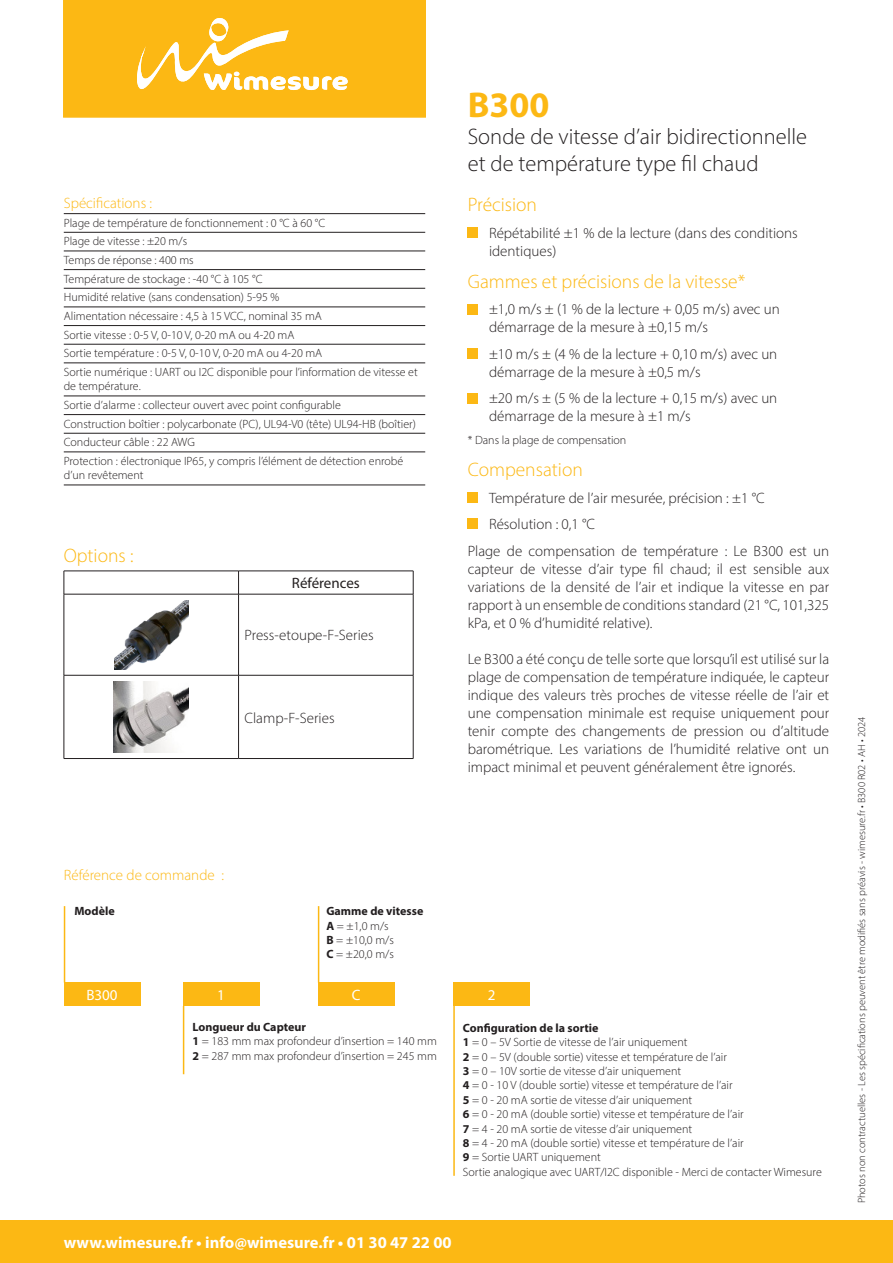
<style>
.page{position:relative;width:893px;height:1263px;background:#fff}
.page>*{position:absolute;margin:0;border:0;box-sizing:border-box;transform-origin:0 0}
.Titre{font:700 36px "Myriad Pro";color:#fcb814}
.Sous_titre_1{font:300 22.5px/27px "Myriad Pro";color:#231f20}
.Titre_1{font:300 19.5px "Myriad Pro";color:#fcb814}
.t1{font:700 16.5px "Myriad Pro";color:#fff}
.Puce_1{font:300 15px/18px "Myriad Pro";color:#231f20}
.Titre_2{font:300 15px "Myriad Pro";color:#fcb814}
.t2{font:15px "Myriad Pro";color:#231f20}
.t3{font:15px "Myriad Pro";color:#fff}
.Texte_filet_1{font:300 12px/14.4px "Myriad Pro";color:#231f20}
.Référence_de_cde{font:300 12px "Myriad Pro";color:#231f20}
.Référence_de_cde-2{font:700 12px "Myriad Pro";color:#231f20}
.Puce_1-2{font:300 12px "Myriad Pro";color:#231f20}
.t4{font:300 10.5px "Myriad Pro";color:#231f20}
.s1{font-weight:700}
</style>
<div class="page">
<div style="left:0;top:1220px;width:893px;height:43px;background:#fcb814"></div>
<svg style="left:63px;top:0;width:363px;height:118px;background:#fcbd25"></svg>
<div style="left:64px;top:982px;width:76px;height:24px;background:#fcb814"></div>
<div style="left:318px;top:982px;width:76px;height:24px;background:#fcb814"></div>
<div style="left:183px;top:982px;width:76px;height:24px;background:#fcb814"></div>
<div style="left:453px;top:982px;width:77px;height:24px;background:#fcb814"></div>
<hr style="left:64px;top:906px;width:1px;height:76px;background:#fcb814">
<hr style="left:318px;top:906px;width:1px;height:76px;background:#fcb814">
<hr style="left:183px;top:1006px;width:1px;height:68px;background:#fcb814">
<hr style="left:453px;top:1006px;width:2px;height:170px;background:#fcb814">
<hr style="left:64px;top:213px;width:361px;height:1px;background:#231f20">
<hr style="left:64px;top:232px;width:361px;height:1px;background:#231f20">
<hr style="left:64px;top:251px;width:361px;height:1px;background:#231f20">
<hr style="left:64px;top:269px;width:361px;height:1px;background:#231f20">
<hr style="left:64px;top:288px;width:361px;height:1px;background:#231f20">
<hr style="left:64px;top:307px;width:361px;height:1px;background:#231f20">
<hr style="left:64px;top:325px;width:361px;height:1px;background:#231f20">
<hr style="left:64px;top:344px;width:361px;height:1px;background:#231f20">
<hr style="left:64px;top:363px;width:361px;height:1px;background:#231f20">
<hr style="left:64px;top:396px;width:361px;height:1px;background:#231f20">
<hr style="left:64px;top:414px;width:361px;height:1px;background:#231f20">
<hr style="left:64px;top:433px;width:361px;height:1px;background:#231f20">
<hr style="left:64px;top:452px;width:361px;height:1px;background:#231f20">
<hr style="left:64px;top:485px;width:361px;height:1px;background:#231f20">
<div style="left:468px;top:228px;width:10px;height:10px;background:#fcb814"></div>
<div style="left:468px;top:304px;width:10px;height:10px;background:#fcb814"></div>
<div style="left:468px;top:348px;width:10px;height:11px;background:#fcb814"></div>
<div style="left:468px;top:393px;width:10px;height:10px;background:#fcb814"></div>
<div style="left:468px;top:492px;width:10px;height:11px;background:#fcb814"></div>
<div style="left:468px;top:519px;width:10px;height:10px;background:#fcb814"></div>
<hr style="left:64px;top:571px;width:175px;height:1px;background:#231f20">
<svg style="left:64px;top:571px;width:1px;height:23px"></svg>
<hr style="left:239px;top:571px;width:174px;height:1px;background:#231f20">
<svg style="left:238px;top:572px;width:1px;height:22px"></svg>
<svg style="left:413px;top:571px;width:1px;height:23px"></svg>
<hr style="left:64px;top:594px;width:175px;height:1px;background:#231f20">
<hr style="left:64px;top:594px;width:1px;height:81px;background:#231f20">
<hr style="left:239px;top:594px;width:174px;height:1px;background:#231f20">
<hr style="left:238px;top:594px;width:1px;height:81px;background:#231f20">
<hr style="left:413px;top:594px;width:1px;height:81px;background:#231f20">
<hr style="left:64px;top:675px;width:175px;height:1px;background:#231f20">
<hr style="left:64px;top:675px;width:1px;height:83px;background:#231f20">
<hr style="left:239px;top:675px;width:174px;height:1px;background:#231f20">
<hr style="left:238px;top:675px;width:1px;height:83px;background:#231f20">
<hr style="left:413px;top:675px;width:1px;height:83px;background:#231f20">
<hr style="left:64px;top:758px;width:175px;height:1px;background:#231f20">
<hr style="left:239px;top:758px;width:174px;height:1px;background:#231f20">
<img style="left:114px;top:600px;width:74px;height:69px">
<img style="left:113px;top:681px;width:76px;height:71px">
<p class="Titre_2" style="left:64px;top:194px;width:90px">Spécifications :</p>
<p class="Texte_filet_1" style="left:64px;top:215px;width:263px">Plage de température de fonctionnement : 0 °C à 60 °C</p>
<p class="Texte_filet_1" style="left:64px;top:234px;width:125px">Plage de vitesse : ±20 m/s</p>
<p class="Texte_filet_1" style="left:64px;top:253px;width:131px">Temps de réponse : 400 ms</p>
<p class="Texte_filet_1" style="left:64px;top:271px;width:200px">Température de stockage : -40 °C à 105 °C</p>
<p class="Texte_filet_1" style="left:64px;top:290px;width:217px">Humidité relative (sans condensation) 5-95 %</p>
<p class="Texte_filet_1" style="left:64px;top:309px;width:260px">Alimentation nécessaire : 4,5 à 15 VCC, nominal 35 mA</p>
<p class="Texte_filet_1" style="left:64px;top:327px;width:232px">Sortie vitesse : 0-5 V, 0-10 V, 0-20 mA ou 4-20 mA</p>
<p class="Texte_filet_1" style="left:64px;top:346px;width:260px">Sortie température : 0-5 V, 0-10 V, 0-20 mA ou 4-20 mA</p>
<p class="Texte_filet_1" style="left:64px;top:364px;width:356px">Sortie numérique : UART ou I2C disponible pour l’information de vitesse et de température.</p>
<p class="Texte_filet_1" style="left:64px;top:398px;width:279px">Sortie d’alarme : collecteur ouvert avec point configurable</p>
<p class="Texte_filet_1" style="left:64px;top:416px;width:354px">Construction boîtier : polycarbonate (PC), UL94-V0 (tête) UL94-HB (boîtier)</p>
<p class="Texte_filet_1" style="left:64px;top:435px;width:133px">Conducteur câble : 22 AWG</p>
<p class="Texte_filet_1" style="left:64px;top:453px;width:341px">Protection : électronique IP65, y compris l’élément de détection enrobé d’un revêtement</p>
<p class="Titre_1" style="left:64px;top:544px;width:71px">Options :</p>
<p class="t2" style="left:292px;top:574px;width:70px">Références</p>
<p class="Puce_1" style="left:245px;top:626px;width:131px">Press-etoupe-F-Series</p>
<p class="Puce_1" style="left:245px;top:708px;width:92px">Clamp-F-Series</p>
<p class="Titre_2" style="left:64px;top:866px;width:162px">Référence de commande :</p>
<p class="Référence_de_cde-2" style="left:74px;top:903px;width:42px">Modèle</p>
<p class="Référence_de_cde-2" style="left:326px;top:903px;width:99px">Gamme de vitesse</p>
<p class="Référence_de_cde" style="left:326px;top:918px;width:64px"><span class="s1">A</span> = ±1,0 m/s</p>
<p class="Référence_de_cde" style="left:326px;top:933px;width:69px"><span class="s1">B</span> = ±10,0 m/s</p>
<p class="Référence_de_cde" style="left:326px;top:947px;width:69px"><span class="s1">C</span> = ±20,0 m/s</p>
<p class="Titre" style="left:468px;top:81px;width:83px">B300</p>
<p class="Sous_titre_1" style="left:468px;top:123px;width:341px">Sonde de vitesse d’air bidirectionnelle et de température type fil chaud</p>
<p class="Titre_1" style="left:468px;top:193px;width:71px">Précision</p>
<p class="Puce_1" style="left:489px;top:224px;width:310px">Répétabilité ±1 % de la lecture (dans des conditions identiques)</p>
<p class="Titre_1" style="left:468px;top:269px;width:279px">Gammes et précisions de la vitesse*</p>
<p class="Puce_1" style="left:489px;top:300px;width:292px">±1,0 m/s ± (1 % de la lecture + 0,05 m/s) avec un démarrage de la mesure à ±0,15 m/s</p>
<p class="Puce_1" style="left:489px;top:345px;width:290px">±10 m/s ± (4 % de la lecture + 0,10 m/s) avec un démarrage de la mesure à ±0,5 m/s</p>
<p class="Puce_1" style="left:489px;top:389px;width:290px">±20 m/s ± (5 % de la lecture + 0,15 m/s) avec un démarrage de la mesure à ±1 m/s</p>
<p class="Puce_1-2" style="left:468px;top:433px;width:160px">* Dans la plage de compensation</p>
<p class="Titre_1" style="left:468px;top:458px;width:117px">Compensation</p>
<p class="Puce_1" style="left:489px;top:488px;width:277px">Température de l’air mesurée, précision : ±1 °C</p>
<p class="Puce_1" style="left:489px;top:515px;width:108px">Résolution : 0,1 °C</p>
<p class="Puce_1" style="left:468px;top:541px;width:363px;text-align:justify">Plage de compensation de température : Le B300 est un capteur de vitesse d’air type fil chaud; il est sensible aux variations de la densité de l’air et indique la vitesse en par rapport à un ensemble de conditions standard (21 °C, 101,325 kPa, et 0 % d’humidité relative).</p>
<p class="Puce_1" style="left:468px;top:649px;width:363px;text-align:justify">Le B300 a été conçu de telle sorte que lorsqu’il est utilisé sur la plage de compensation de température indiquée, le capteur indique des valeurs très proches de vitesse réelle de l’air et une compensation minimale est requise uniquement pour tenir compte des changements de pression ou d’altitude barométrique. Les variations de l’humidité relative ont un impact minimal et peuvent généralement être ignorés.</p>
<p class="t3" style="left:86px;top:985px;width:33px">B300</p>
<p class="t3" style="left:217px;top:985px;width:9px">1</p>
<p class="t3" style="left:352px;top:985px;width:10px">C</p>
<p class="t3" style="left:488px;top:985px;width:9px">2</p>
<p class="Référence_de_cde-2" style="left:192px;top:1019px;width:115px">Longueur du Capteur</p>
<p class="Référence_de_cde" style="left:192px;top:1034px;width:246px"><span class="s1">1</span> = 183 mm max profondeur d’insertion = 140 mm</p>
<p class="Référence_de_cde" style="left:192px;top:1048px;width:246px"><span class="s1">2</span> = 287 mm max profondeur d’insertion = 245 mm</p>
<p class="Référence_de_cde-2" style="left:463px;top:1020px;width:137px">Configuration de la sortie</p>
<p class="Référence_de_cde" style="left:463px;top:1035px;width:226px"><span class="s1">1</span> = 0 – 5V Sortie de vitesse de l’air uniquement</p>
<p class="Référence_de_cde" style="left:463px;top:1049px;width:266px"><span class="s1">2</span> = 0 – 5V (double sortie) vitesse et température de l’air</p>
<p class="Référence_de_cde" style="left:463px;top:1064px;width:220px"><span class="s1">3</span> = 0 – 10V sortie de vitesse d’air uniquement</p>
<p class="Référence_de_cde" style="left:463px;top:1078px;width:271px"><span class="s1">4</span> = 0 - 10 V (double sortie) vitesse et température de l’air</p>
<p class="Référence_de_cde" style="left:463px;top:1092px;width:231px"><span class="s1">5</span> = 0 - 20 mA sortie de vitesse d’air uniquement</p>
<p class="Référence_de_cde" style="left:463px;top:1107px;width:282px"><span class="s1">6</span> = 0 - 20 mA (double sortie) vitesse et température de l’air</p>
<p class="Référence_de_cde" style="left:463px;top:1121px;width:231px"><span class="s1">7</span> = 4 - 20 mA sortie de vitesse d’air uniquement</p>
<p class="Référence_de_cde" style="left:463px;top:1136px;width:282px"><span class="s1">8</span> = 4 - 20 mA (double sortie) vitesse et température de l’air</p>
<p class="Référence_de_cde" style="left:463px;top:1150px;width:139px"><span class="s1">9</span> = Sortie UART uniquement</p>
<p class="Référence_de_cde" style="left:463px;top:1164px;width:360px">Sortie analogique avec UART/I2C disponible - Merci de contacter Wimesure</p>
<p class="t1" style="left:64px;top:1231px;width:389px">www.wimesure.fr • info@wimesure.fr • 01 30 47 22 00</p>
<p class="t4" style="left:855px;top:1203px;width:488px;rotate:-90deg">Photos non contractuelles - Les spécifications peuvent être modifiés sans préavis - wimesure.fr • B300 R02 • AH • 2024</p>
</div>
